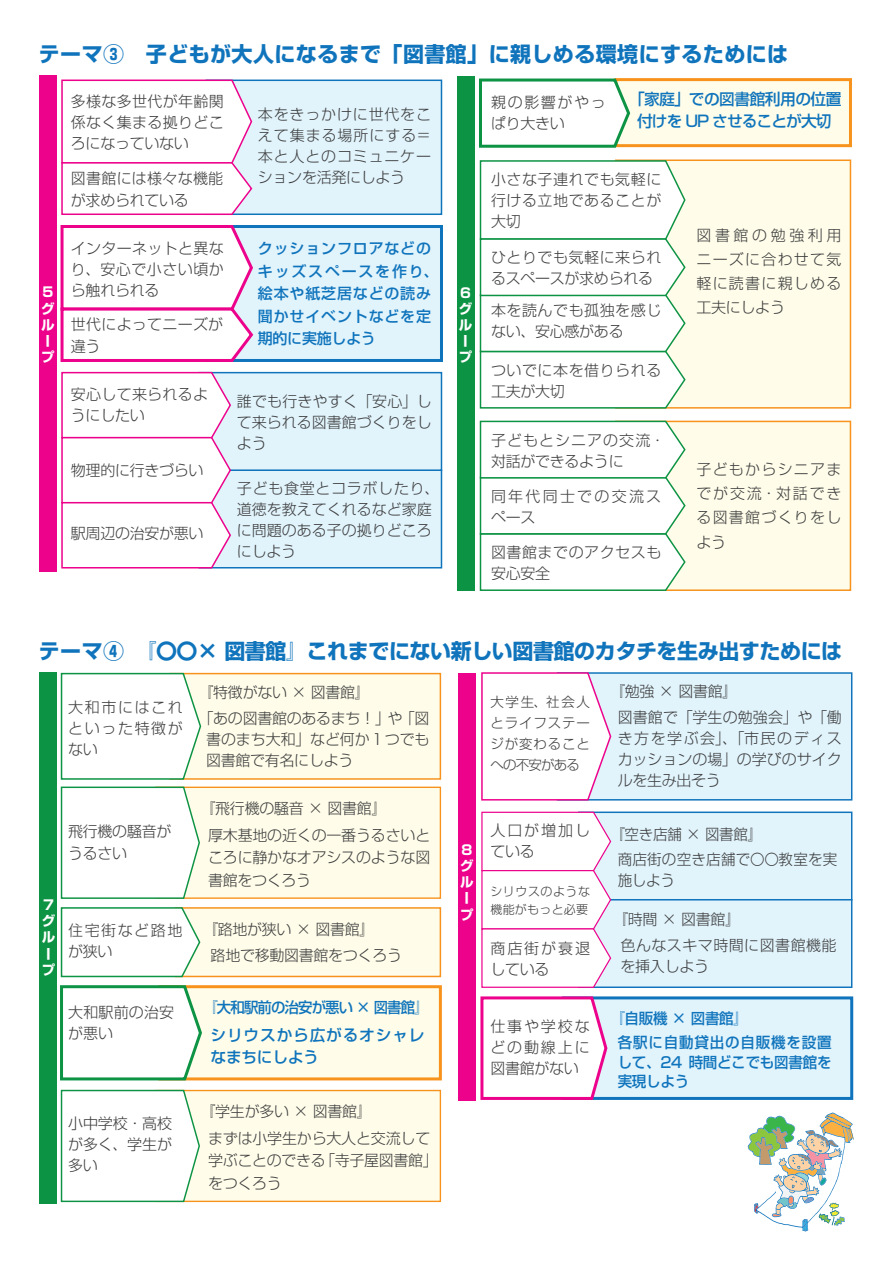
<style>
.page{position:relative;width:893px;height:1263px;background:#fff}
.page>*{position:absolute;margin:0;border:0;box-sizing:border-box;transform-origin:0 0}
.t1{font:700 21px "Shin Go Pro";letter-spacing:-.02em;color:#1074bc}
.t2{font:700 21px "Shin Go Pro";letter-spacing:.02em;color:#1074bc}
.t3{font:500 15.75px/22.5px "Shin Go Pro";letter-spacing:-.035em;color:#1074bc;text-align:center}
.t4{font:500 15.75px/22.5px "Shin Go Pro";letter-spacing:.05em;color:#1074bc}
.t5{font:300 15px/21px "Shin Go Pro";color:#3e3e3f;text-align:justify}
.t6{font:300 15px/25.5px "Shin Go Pro";letter-spacing:-.02em;color:#3e3e3f}
.t7{font:500 15px/22.5px "Shin Go Pro";letter-spacing:.055em;color:#1074bc}
.t8{font:300 15px/21px "Shin Go Pro";letter-spacing:.035em;color:#3e3e3f}
.t9{font:300 15px/25.5px "Shin Go Pro";letter-spacing:.03em;color:#3e3e3f}
.t10{font:500 15px/19.5px "Shin Go Pro";letter-spacing:-.02em;color:#1074bc}
.t11{font:300 15px/21px "Shin Go Pro";letter-spacing:.07em;color:#3e3e3f}
.t12{font:300 15px/21px "Shin Go Pro";letter-spacing:.13em;color:#3e3e3f}
.t13{font:500 15px "Shin Go Pro";letter-spacing:-.06em;color:#1074bc;scale:.96 1}
.t14{font:300 15px/21px "Shin Go Pro";letter-spacing:.02em;color:#3e3e3f}
.t15{font:300 15px/21px "Shin Go Pro";letter-spacing:.15em;color:#3e3e3f}
.t16{font:300 15px/21px "Shin Go Pro";letter-spacing:.11em;color:#3e3e3f}
.t17{font:300 15px/21px "Shin Go Pro";letter-spacing:.1em;color:#3e3e3f}
.t18{font:300 13.5px/21px "Shin Go Pro";letter-spacing:.065em;color:#3e3e3f;text-align:justify}
.t19{font:700 13.5px/16.2px "Shin Go Pro";color:#fff}
.t20{font:300 12px/18px "Shin Go Pro";letter-spacing:.03em;color:#3e3e3f}
</style>
<div class="page">
<div style="left:158px;top:985px;width:284px;height:95px;background:#fffde9;border:3px solid #f7931d"></div>
<svg style="left:60px;top:985px;width:144px;height:96px"></svg>
<div style="left:175px;top:907px;width:266px;height:70px;background:#fffde9;border:2px solid #f7931d"></div>
<svg style="left:60px;top:907px;width:141px;height:71px"></svg>
<div style="left:557px;top:672px;width:295px;height:128px;background:#e1f4fc;border:2px solid #1074bc"></div>
<svg style="left:481px;top:672px;width:131px;height:129px"></svg>
<div style="left:578px;top:811px;width:274px;height:89px;background:#e1f4fc;border:1px solid #1074bc"></div>
<div style="left:578px;top:899px;width:274px;height:89px;background:#e1f4fc;border:1px solid #1074bc"></div>
<svg style="left:481px;top:811px;width:131px;height:177px"></svg>
<div style="left:206px;top:80px;width:236px;height:135px;background:#e1f4fc;border:2px solid #1074bc"></div>
<svg style="left:61px;top:79px;width:192px;height:136px"></svg>
<div style="left:205px;top:225px;width:238px;height:137px;background:#e1f4fc;border:3px solid #1074bc"></div>
<svg style="left:60px;top:225px;width:195px;height:137px"></svg>
<div style="left:459px;top:674px;width:17px;height:427px;background:#ed028c"></div>
<div style="left:457px;top:76px;width:17px;height:515px;background:#0d9344"></div>
<div style="left:39px;top:75px;width:17px;height:496px;background:#ed028c"></div>
<div style="left:40px;top:672px;width:17px;height:532px;background:#0d9344"></div>
<div style="left:615px;top:159px;width:236px;height:250px;background:#fffde9;border:2px solid #f7931d"></div>
<svg style="left:479px;top:159px;width:208px;height:250px"></svg>
<div style="left:615px;top:421px;width:236px;height:170px;background:#fffde9;border:2px solid #f7931d"></div>
<svg style="left:479px;top:420px;width:208px;height:171px"></svg>
<div style="left:614px;top:78px;width:238px;height:69px;background:#fffde9;border:3px solid #f7931d"></div>
<svg style="left:479px;top:78px;width:153px;height:70px"></svg>
<div style="left:198px;top:469px;width:244px;height:99px;background:#e1f4fc;border:2px solid #1074bc"></div>
<div style="left:198px;top:372px;width:244px;height:99px;background:#e1f4fc;border:2px solid #1074bc"></div>
<svg style="left:61px;top:371px;width:171px;height:198px"></svg>
<div style="left:155px;top:787px;width:286px;height:112px;background:#fffde9;border:1px solid #f7931d"></div>
<div style="left:169px;top:673px;width:272px;height:107px;background:#fffde9;border:1px solid #f7931d"></div>
<svg style="left:60px;top:672px;width:142px;height:227px"></svg>
<div style="left:155px;top:1090px;width:286px;height:112px;background:#fffde9;border:1px solid #f7931d"></div>
<svg style="left:60px;top:1089px;width:141px;height:114px"></svg>
<div style="left:562px;top:996px;width:291px;height:104px;background:#e1f4fc;border:3px solid #1074bc"></div>
<svg style="left:480px;top:996px;width:129px;height:104px"></svg>
<svg style="left:748px;top:1112px;width:106px;height:119px"></svg>
<h1 class="t2" style="left:39px;top:37px;width:751px">テーマ③　子どもが大人になるまで「図書館」に親しめる環境にするためには</h1>
<p class="t5" style="left:71px;top:89px;width:154px">多様な多世代が年齢関係なく集まる拠りどころになっていない</p>
<p class="t5" style="left:258px;top:101px;width:175px">本をきっかけに世代をこえて集まる場所にする＝本と人とのコミュニケー</p>
<p class="t5" style="left:71px;top:166px;width:154px">図書館には様々な機能</p>
<p class="t6" style="left:258px;top:162px;width:149px">ションを活発にしよう</p>
<p class="t6" style="left:71px;top:186px;width:119px">が求められている</p>
<p class="t5" style="left:71px;top:236px;width:154px">インターネットと異なり、安心で小さい頃から触れられる</p>
<p class="t7" style="left:258px;top:236px;width:182px">クッションフロアなどのキッズスペースを作り、絵本や紙芝居などの読み聞かせイベントなどを定期的に実施しよう</p>
<p class="t19" style="left:41px;top:283px;width:15px">５グループ</p>
<p class="t19" style="left:459px;top:283px;width:15px">６グループ</p>
<p class="t5" style="left:71px;top:311px;width:154px;line-height:22.5px">世代によってニーズが違う</p>
<p class="t14" style="left:71px;top:382px;width:139px">安心して来られるようにしたい</p>
<p class="t6" style="left:71px;top:456px;width:134px">物理的に行きづらい</p>
<p class="t6" style="left:71px;top:519px;width:134px">駅周辺の治安が悪い</p>
<p class="t5" style="left:237px;top:389px;width:196px">誰でも行きやすく「安心」して来られる図書館づくりをしよう</p>
<p class="t5" style="left:237px;top:476px;width:204px;text-align:left">子ども食堂とコラボしたり、道徳を教えてくれるなど家庭に問題のある子の拠りどころにしよう</p>
<p class="t16" style="left:491px;top:90px;width:116px">親の影響がやっぱり大きい</p>
<p class="t3" style="left:629px;top:85px;width:214px">「家庭」での図書館利用の位置付けを UP させることが大切</p>
<p class="t5" style="left:491px;top:167px;width:172px">小さな子連れでも気軽に行ける立地であることが大切</p>
<p class="t5" style="left:491px;top:245px;width:172px">ひとりでも気軽に来られるスペースが求められる</p>
<p class="t8" style="left:491px;top:298px;width:172px">本を読んでも孤独を感じない、安心感がある</p>
<p class="t8" style="left:491px;top:358px;width:172px">ついでに本を借りられる工夫が大切</p>
<p class="t11" style="left:491px;top:427px;width:175px">子どもとシニアの交流・対話ができるように</p>
<p class="t15" style="left:491px;top:483px;width:172px">同年代同士での交流スペース</p>
<p class="t8" style="left:491px;top:540px;width:172px">図書館までのアクセスも安心安全</p>
<p class="t5" style="left:696px;top:221px;width:146px;line-height:24px">図書館の勉強利用ニーズに合わせて気軽に読書に親しめる工夫にしよう</p>
<p class="t5" style="left:696px;top:456px;width:146px;line-height:24px">子どもからシニアまでが交流・対話できる図書館づくりをしよう</p>
<h1 class="t1" style="left:39px;top:635px;width:805px">テーマ④　『〇〇× 図書館』これまでにない新しい図書館のカタチを生み出すためには</h1>
<p class="t19" style="left:42px;top:895px;width:15px">７グループ</p>
<p class="t5" style="left:68px;top:695px;width:116px">大和市にはこれといった特徴がない</p>
<p class="t6" style="left:68px;top:818px;width:105px;line-height:22.5px">飛行機の騒音がうるさい</p>
<p class="t6" style="left:199px;top:678px;width:232px">『特徴がない × 図書館』<br>「あの図書館のあるまち！」や「図</p>
<p class="t5" style="left:206px;top:727px;width:225px">書のまち大和」など何か１つでも図書館で有名にしよう</p>
<p class="t5" style="left:208px;top:792px;width:224px;line-height:27px;text-indent:-8px">『飛行機の騒音 × 図書館』<br>厚木基地の近くの一番うるさいと</p>
<p class="t5" style="left:208px;top:844px;width:224px;line-height:22.5px">ころに静かなオアシスのような図書館をつくろう</p>
<p class="t17" style="left:68px;top:918px;width:116px">住宅街など路地が狭い</p>
<p class="t6" style="left:211px;top:915px;width:193px;text-indent:-8px">『路地が狭い × 図書館』<br>路地で移動図書館をつくろう</p>
<p class="t5" style="left:68px;top:999px;width:108px">大和駅前の治安が悪い</p>
<p class="t13" style="left:203px;top:995px;width:236px">『大和駅前の治安が悪い × 図書館』</p>
<p class="t4" style="left:211px;top:1021px;width:215px">シリウスから広がるオシャレなまちにしよう</p>
<p class="t5" style="left:68px;top:1111px;width:105px">小中学校・高校が多く、学生が多い</p>
<p class="t5" style="left:208px;top:1096px;width:224px;line-height:27px;text-indent:-8px">『学生が多い × 図書館』<br>まずは小学生から大人と交流して</p>
<p class="t6" style="left:208px;top:1147px;width:231px;line-height:22.5px">学ぶことのできる「寺子屋図書館」をつくろう</p>
<p class="t19" style="left:460px;top:840px;width:15px">８グループ</p>
<p class="t18" style="left:490px;top:690px;width:101px">大学生、社会人とライフステージが変わることへの不安がある</p>
<p class="t5" style="left:618px;top:677px;width:226px;line-height:25.5px;text-indent:-8px">『勉強 × 図書館』<br>図書館で「学生の勉強会」や「働</p>
<p class="t5" style="left:618px;top:726px;width:226px">き方を学ぶ会」、「市民のディスカッションの場」の学びのサイクルを生み出そう</p>
<p class="t12" style="left:490px;top:817px;width:101px">人口が増加している</p>
<p class="t20" style="left:490px;top:881px;width:101px">シリウスのような機能がもっと必要</p>
<p class="t12" style="left:490px;top:935px;width:101px">商店街が衰退している</p>
<p class="t5" style="left:618px;top:819px;width:221px;line-height:25.5px;text-indent:-7px">『空き店舗 × 図書館』<br>商店街の空き店舗で〇〇教室を実</p>
<p class="t5" style="left:618px;top:868px;width:59px">施しよう</p>
<p class="t9" style="left:621px;top:905px;width:218px;text-indent:-8px">『時間 × 図書館』<br>色んなスキマ時間に図書館機能</p>
<p class="t5" style="left:621px;top:954px;width:90px">を挿入しよう</p>
<p class="t5" style="left:490px;top:1014px;width:101px">仕事や学校などの動線上に図書館がない</p>
<p class="t7" style="left:618px;top:1004px;width:215px;line-height:24px;text-indent:-7px">『自販機 × 図書館』<br>各駅に自動貸出の自販機を設置</p>
<p class="t10" style="left:618px;top:1050px;width:215px">して、24 時間どこでも図書館を実現しよう</p>
</div>
